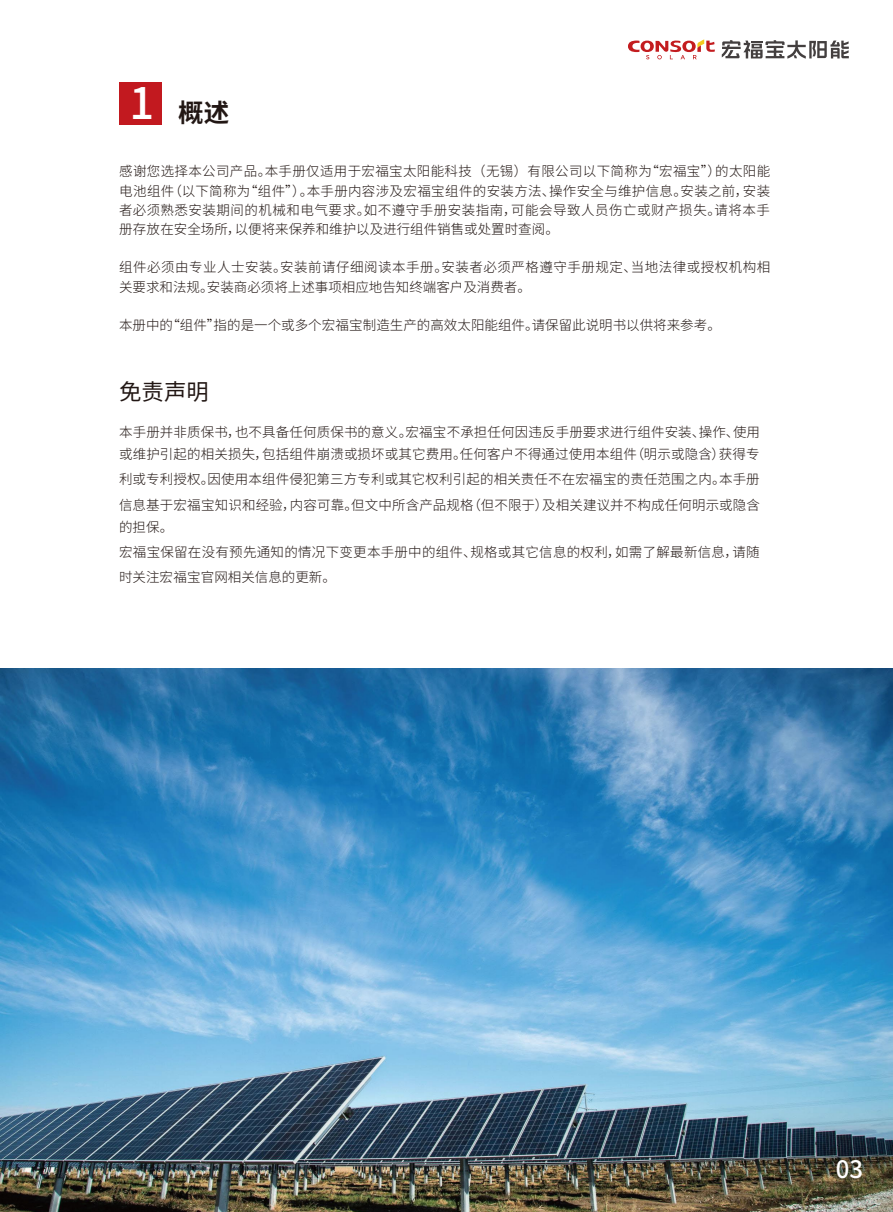
<style>
.page{position:relative;width:893px;height:1212px;background:#fff}
.page>*{position:absolute;margin:0;border:0;box-sizing:border-box;transform-origin:0 0}
.t1{font:500 43.35px "Source Han Sans CN";color:#fff}
.t2{font:700 25.5px "Source Han Sans CN";color:#221714}
.t3{font:500 24px "Source Han Sans CN";color:#fff}
.t4{font:22.5px "Source Han Sans CN";color:#221714}
.t5{font:300 13.5px/19.2px "Source Han Sans CN";letter-spacing:.01em;color:#221714}
.t6{font:300 13.5px/19.2px "Source Han Sans CN";letter-spacing:.035em;color:#221714}
</style>
<div class="page">
<img style="left:1px;top:668px;width:892px;height:544px">
<div style="left:119px;top:83px;width:43px;height:42px;background:#c2191f"></div>
<svg style="left:628px;top:39px;width:87px;height:20px"></svg>
<svg style="left:722px;top:40px;width:127px;height:19px"></svg>
<h1 class="t1" style="left:129px;top:79px;width:26px">1</h1>
<h2 class="t2" style="left:178px;top:98px;width:52px">概述</h2>
<p class="t5" style="left:119px;top:162px;width:653px;text-align:justify">感谢您选择本公司产品。本手册仅适用于宏福宝太阳能科技（无锡）有限公司以下简称为“宏福宝”）的太阳能电池组件（以下简称为“组件”）。本手册内容涉及宏福宝组件的安装方法、操作安全与维护信息。安装之前，安装者必须熟悉安装期间的机械和电气要求。如不遵守手册安装指南，可能会导致人员伤亡或财产损失。请将本手册存放在安全场所，以便将来保养和维护以及进行组件销售或处置时查阅。</p>
<p class="t6" style="left:119px;top:258px;width:653px">组件必须由专业人士安装。安装前请仔细阅读本手册。安装者必须严格遵守手册规定、当地法律或授权机构相关要求和法规。安装商必须将上述事项相应地告知终端客户及消费者。</p>
<p class="t5" style="left:119px;top:316px;width:603px">本册中的“组件”指的是一个或多个宏福宝制造生产的高效太阳能组件。请保留此说明书以供将来参考。</p>
<h3 class="t4" style="left:119px;top:379px;width:91px">免责声明</h3>
<p class="t5" style="left:119px;top:421px;width:642px;line-height:22.2px">本手册并非质保书，也不具备任何质保书的意义。宏福宝不承担任何因违反手册要求进行组件安装、操作、使用或维护引起的相关损失，包括组件崩溃或损坏或其它费用。任何客户不得通过使用本组件（明示或隐含）获得专</p>
<p class="t5" style="left:119px;top:467px;width:642px;line-height:25.2px">利或专利授权。因使用本组件侵犯第三方专利或其它权利引起的相关责任不在宏福宝的责任范围之内。本手册信息基于宏福宝知识和经验，内容可靠。但文中所含产品规格（但不限于）及相关建议并不构成任何明示或隐含</p>
<p class="t5" style="left:119px;top:515px;width:642px;line-height:25.2px">的担保。<br>宏福宝保留在没有预先通知的情况下变更本手册中的组件、规格或其它信息的权利，如需了解最新信息，请随时关注宏福宝官网相关信息的更新。</p>
<h3 class="t3" style="left:836px;top:1155px;width:29px">03</h3>
</div>
